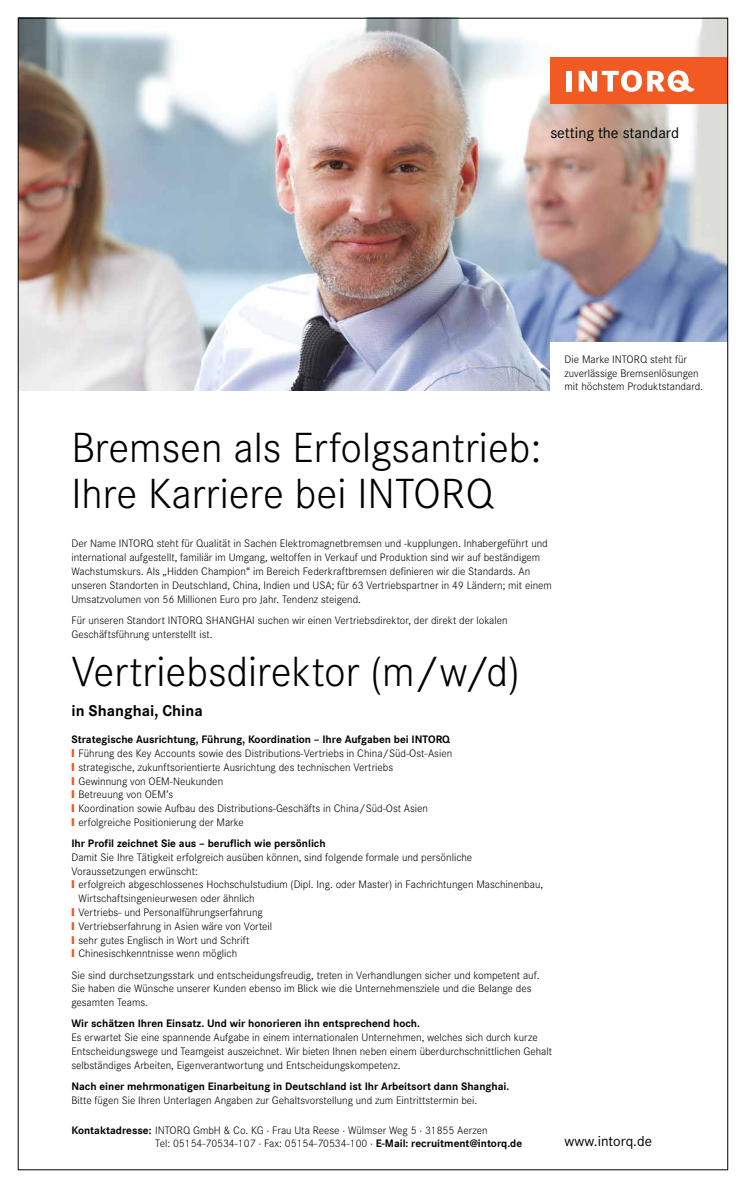
<style>
.page{position:relative;width:745px;height:1188px;background:#fff}
.page>*{position:absolute;margin:0;border:0;box-sizing:border-box;transform-origin:0 0}
.t1{font:300 43.75px/46.2px "INTORQ Cor";color:#000}
.t2{font:700 16.25px "INTORQ Cor";color:#000}
.t3{font:15.88px "INTORQ Cor";color:#000}
.t4{font:15px "INTORQ Cor";color:#000}
.t5{font:300 11.25px/13.8px "INTORQ Cor";color:#000}
.t6{font:700 11.25px "INTORQ Cor";color:#000}
.s1{font-weight:700}
.s2{color:#f15a22}
</style>
<div class="page">
<img style="left:20px;top:20px;width:705px;height:370px">
<div style="left:550px;top:342px;width:177px;height:50px;background:#fff"></div>
<div style="left:550px;top:57px;width:177px;height:46px;background:#f15a22"></div>
<div style="left:566px;top:71px;width:5px;height:20px;background:#fff"></div>
<svg style="left:578px;top:70px;width:116px;height:22px"></svg>
<h3 class="t3" style="left:550px;top:124px;width:130px">setting the standard</h3>
<p class="t5" style="left:564px;top:352px;width:140px">Die Marke INTORQ steht für zuverlässige Bremsenlösungen mit höchstem Produktstandard.</p>
<h1 class="t1" style="left:71px;top:424px;width:471px">Bremsen als Erfolgsantrieb:<br>Ihre Karriere bei INTORQ</h1>
<p class="t5" style="left:71px;top:537px;width:481px">Der Name INTORQ steht für Qualität in Sachen Elektromagnetbremsen und -kupplungen. Inhabergeführt und international aufgestellt, familiär im Umgang, weltoffen in Verkauf und Produktion sind wir auf beständigem Wachstumskurs. Als „Hidden Champion“ im Bereich Federkraftbremsen definieren wir die Standards. An unseren Standorten in Deutschland, China, Indien und USA; für 63 Vertriebspartner in 49 Ländern; mit einem Umsatzvolumen von 56 Millionen Euro pro Jahr. Tendenz steigend.</p>
<p class="t5" style="left:71px;top:613px;width:437px">Für unseren Standort INTORQ SHANGHAI suchen wir einen Vertriebsdirektor, der direkt der lokalen<br>Geschäftsführung unterstellt ist.</p>
<h1 class="t1" style="left:71px;top:649px;width:450px">Vertriebsdirektor (m/w/d)</h1>
<h2 class="t2" style="left:71px;top:701px;width:133px">in Shanghai, China</h2>
<p class="t5" style="left:71px;top:732px;width:382px"><span class="s1">Strategische Ausrichtung, Führung, Koordination – Ihre Aufgaben bei INTORQ </span><span class="s2">❙</span> Führung des Key Accounts sowie des Distributions-Vertriebs in China/Süd-Ost-Asien <span class="s2">❙</span> strategische, zukunftsorientierte Ausrichtung des technischen Vertriebs<br><span class="s2">❙</span> Gewinnung von OEM-Neukunden<br><span class="s2">❙</span> Betreuung von OEM’s<br><span class="s2">❙</span> Koordination sowie Aufbau des Distributions-Geschäfts in China/Süd-Ost Asien<br><span class="s2">❙</span> erfolgreiche Positionierung der Marke</p>
<p class="t6" style="left:71px;top:836px;width:256px">Ihr Profil zeichnet Sie aus – beruflich wie persönlich</p>
<p class="t5" style="left:71px;top:850px;width:402px">Damit Sie Ihre Tätigkeit erfolgreich ausüben können, sind folgende formale und persönliche</p>
<p class="t5" style="left:71px;top:864px;width:128px">Voraussetzungen erwünscht:</p>
<p class="t5" style="left:71px;top:877px;width:473px"><span class="s2">❙</span> erfolgreich abgeschlossenes Hochschulstudium (Dipl. Ing. oder Master) in Fachrichtungen Maschinenbau,</p>
<p class="t5" style="left:78px;top:891px;width:177px">Wirtschaftsingenieurwesen oder ähnlich</p>
<p class="t5" style="left:71px;top:905px;width:193px"><span class="s2">❙</span> Vertriebs- und Personalführungserfahrung</p>
<p class="t5" style="left:71px;top:918px;width:202px"><span class="s2">❙</span> Vertriebserfahrung in Asien wäre von Vorteil</p>
<p class="t5" style="left:71px;top:932px;width:179px"><span class="s2">❙</span> sehr gutes Englisch in Wort und Schrift</p>
<p class="t5" style="left:71px;top:946px;width:167px"><span class="s2">❙</span> Chinesischkenntnisse wenn möglich</p>
<p class="t5" style="left:71px;top:967px;width:469px">Sie sind durchsetzungsstark und entscheidungsfreudig, treten in Verhandlungen sicher und kompetent auf.<br>Sie haben die Wünsche unserer Kunden ebenso im Blick wie die Unternehmensziele und die Belange des gesamten Teams.</p>
<p class="t6" style="left:71px;top:1016px;width:350px">Wir schätzen Ihren Einsatz. Und wir honorieren ihn entsprechend hoch.</p>
<p class="t5" style="left:71px;top:1030px;width:482px">Es erwartet Sie eine spannende Aufgabe in einem internationalen Unternehmen, welches sich durch kurze<br>Entscheidungswege und Teamgeist auszeichnet. Wir bieten Ihnen neben einem überdurchschnittlichen Gehalt selbständiges Arbeiten, Eigenverantwortung und Entscheidungskompetenz.</p>
<p class="t6" style="left:71px;top:1079px;width:439px">Nach einer mehrmonatigen Einarbeitung in Deutschland ist Ihr Arbeitsort dann Shanghai.</p>
<p class="t5" style="left:71px;top:1092px;width:407px">Bitte fügen Sie Ihren Unterlagen Angaben zur Gehaltsvorstellung und zum Eintrittstermin bei.</p>
<p class="t5" style="left:155px;top:1122px;width:368px;text-indent:-84px"><span class="s1">Kontaktadresse:</span> INTORQ GmbH &amp; Co. KG · Frau Uta Reese · Wülmser Weg 5 · 31855 Aerzen<br>Tel: 05154-70534-107 · Fax: 05154-70534-100 · <span class="s1">E-Mail: recruitment@intorq.de</span></p>
<h3 class="t4" style="left:564px;top:1132px;width:89px">www.intorq.de</h3>
</div>
